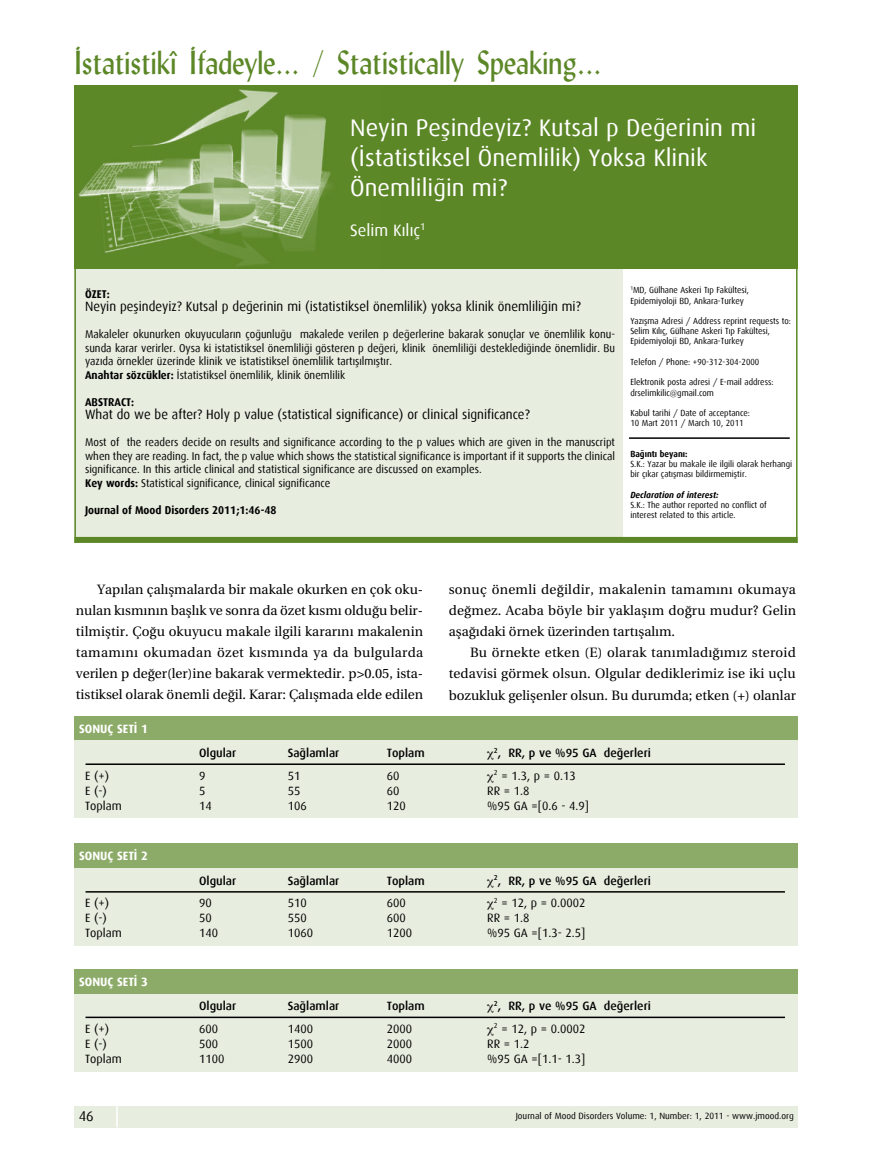
<style>
.page{position:relative;width:872px;height:1170px;background:#fff}
.page>*{position:absolute;margin:0;border:0;box-sizing:border-box;transform-origin:0 0}
.t1{font:33px "Lydian";color:#5c8727;scale:.9 1}
.t2{font:24px/30px "Dax";color:#fff}
.t3{font:16.5px "Dax";color:#fff}
.t4{font:14.25px "Dax";color:#000}
.t5{font:13.5px/21px "Utopia Medium Tr";color:#000;text-align:justify}
.t6{font:13.5px "Dax";color:#000;scale:.95 1}
.t7{font:12px "Dax";color:#000}
.t8{font:500 12px "Dax";color:#000}
.t9{font:700 12px "Dax";color:#fff}
.t10{font:11.25px/13.5px "Dax";color:#000;scale:.95 1}
.t11{font:700 11.25px "Dax";color:#000;scale:.95 1}
.t12{font:9px "Dax";color:#000}
.t13{font:8.85px/10.2px "Dax";color:#000;scale:.95 1}
.t14{font:italic 700 8.85px "Dax";color:#000;scale:.95 1}
.t15{font:700 8.85px "Dax";color:#000;scale:.95 1}
.s1{font-weight:700}
</style>
<div class="page">
<div style="left:74px;top:1106px;width:723px;height:21px;background:#e7eddf"></div>
<hr style="left:116px;top:1106px;width:2px;height:21px;background:#fff">
<div style="left:74px;top:715px;width:723px;height:26px;background:#8dab68"></div>
<div style="left:74px;top:740px;width:723px;height:77px;background:#e7eddf"></div>
<hr style="left:86px;top:763px;width:699px;height:2px;background:#000">
<div style="left:74px;top:843px;width:723px;height:25px;background:#8dab68"></div>
<div style="left:74px;top:868px;width:723px;height:77px;background:#e7eddf"></div>
<hr style="left:86px;top:891px;width:699px;height:1px;background:#000">
<div style="left:74px;top:968px;width:723px;height:26px;background:#8dab68"></div>
<div style="left:74px;top:993px;width:723px;height:77px;background:#e7eddf"></div>
<hr style="left:86px;top:1016px;width:699px;height:2px;background:#000">
<div style="left:74px;top:263px;width:548px;height:276px;background:#e7eddf"></div>
<div style="left:74px;top:537px;width:723px;height:6px;background:#5c8727"></div>
<hr style="left:629px;top:437px;width:160px;height:2px;background:#000">
<hr style="left:796px;top:265px;width:1px;height:278px;background:#5c8727">
<hr style="left:74px;top:265px;width:2px;height:278px;background:#5c8727">
<div style="left:74px;top:85px;width:723px;height:184px;background:#5c8727"></div>
<img style="left:78px;top:89px;width:254px;height:177px">
<h1 class="t1" style="left:74px;top:43px;width:587px">İstatistikî İfadeyle... / Statistically Speaking...</h1>
<h2 class="t2" style="left:350px;top:113px;width:407px">Neyin Peşindeyiz? Kutsal p Değerinin mi (İstatistiksel Önemlilik) Yoksa Klinik<br>Önemliliğin mi?</h2>
<h3 class="t3" style="left:350px;top:221px;width:77px">Selim Kılıç<sup>1</sup></h3>
<p class="t11" style="left:85px;top:287px;width:27px">ÖZET:</p>
<p class="t6" style="left:85px;top:299px;width:523px">Neyin peşindeyiz? Kutsal p değerinin mi (istatistiksel önemlilik) yoksa klinik önemliliğin mi?</p>
<p class="t10" style="left:85px;top:327px;width:559px">Makaleler okunurken okuyucuların çoğunluğu makalede verilen p değerlerine bakarak sonuçlar ve önemlilik konu&shy;sunda karar verirler. Oysa ki istatistiksel önemliliği gösteren p değeri, klinik önemliliği desteklediğinde önemlidir. Bu yazıda örnekler üzerinde klinik ve istatistiksel önemlilik tartışılmıştır.<br><span class="s1">Anahtar sözcükler:</span> İstatistiksel önemlilik, klinik önemlilik</p>
<p class="t11" style="left:85px;top:395px;width:53px">ABSTRACT:</p>
<p class="t6" style="left:85px;top:407px;width:469px">What do we be after? Holy p value (statistical significance) or clinical significance?</p>
<p class="t10" style="left:85px;top:435px;width:559px">Most of the readers decide on results and significance according to the p values which are given in the manuscript when they are reading. In fact, the p value which shows the statistical significance is important if it supports the clinical significance. In this article clinical and statistical significance are discussed on examples.<br><span class="s1">Key words:</span> Statistical significance, clinical significance</p>
<p class="t11" style="left:85px;top:503px;width:203px">Journal of Mood Disorders 2011;1:46-48</p>
<p class="t13" style="left:630px;top:285px;width:126px"><sup>1</sup>MD, Gülhane Askeri Tıp Fakültesi,<br>Epidemiyoloji BD, Ankara-Turkey</p>
<p class="t13" style="left:630px;top:316px;width:170px">Yazışma Adresi / Address reprint requests to:<br>Selim Kılıç, Gülhane Askeri Tıp Fakültesi,<br>Epidemiyoloji BD, Ankara-Turkey</p>
<p class="t13" style="left:630px;top:357px;width:137px">Telefon / Phone: +90-312-304-2000</p>
<p class="t13" style="left:630px;top:377px;width:152px">Elektronik posta adresi / E-mail address: drselimkilic@gmail.com</p>
<p class="t13" style="left:630px;top:408px;width:127px">Kabul tarihi / Date of acceptance:<br>10 Mart 2011 / March 10, 2011</p>
<p class="t15" style="left:630px;top:448px;width:62px">Bağıntı beyanı:</p>
<p class="t13" style="left:630px;top:459px;width:172px">S.K.: Yazar bu makale ile ilgili olarak herhangi bir çıkar çatışması bildirmemiştir.</p>
<p class="t14" style="left:630px;top:489px;width:94px">Declaration of interest:</p>
<p class="t13" style="left:630px;top:499px;width:145px">S.K.: The author reported no conflict of interest related to this article.</p>
<p class="t5" style="left:76px;top:579px;width:349px;text-indent:21px">Yapılan çalışmalarda bir makale okurken en çok oku&shy;nulan kısmının başlık ve sonra da özet kısmı olduğu belir&shy;tilmiştir. Çoğu okuyucu makale ilgili kararını makalenin tamamını okumadan özet kısmında ya da bulgularda verilen p değer(ler)ine bakarak vermektedir. p&gt;0.05, ista&shy;tistiksel olarak önemli değil. Karar: Çalışmada elde edilen</p>
<p class="t5" style="left:449px;top:579px;width:349px">sonuç önemli değildir, makalenin tamamını okumaya değmez. Acaba böyle bir yaklaşım doğru mudur? Gelin aşağıdaki örnek üzerinden tartışalım.</p>
<p class="t5" style="left:449px;top:642px;width:349px;text-indent:21px">Bu örnekte etken (E) olarak tanımladığımız steroid tedavisi görmek olsun. Olgular dediklerimiz ise iki uçlu bozukluk gelişenler olsun. Bu durumda; etken (+) olanlar</p>
<p class="t9" style="left:79px;top:721px;width:70px">SONUÇ SETİ 1</p>
<p class="t8" style="left:199px;top:746px;width:39px">Olgular</p>
<p class="t8" style="left:288px;top:746px;width:53px">Sağlamlar</p>
<p class="t8" style="left:387px;top:746px;width:40px">Toplam</p>
<p class="t8" style="left:494px;top:746px;width:158px"><sup>2</sup>, RR, p ve %95 GA değerleri</p>
<p class="t7" style="left:85px;top:768px;width:25px">E (+)</p>
<p class="t7" style="left:199px;top:768px;width:8px">9</p>
<p class="t7" style="left:288px;top:768px;width:14px">51</p>
<p class="t7" style="left:387px;top:768px;width:14px">60</p>
<p class="t7" style="left:494px;top:768px;width:83px"><sup>2</sup> = 1.3, p = 0.13</p>
<p class="t7" style="left:85px;top:783px;width:23px">E (-)</p>
<p class="t7" style="left:199px;top:783px;width:8px">5</p>
<p class="t7" style="left:288px;top:783px;width:14px">55</p>
<p class="t7" style="left:387px;top:783px;width:14px">60</p>
<p class="t7" style="left:487px;top:783px;width:44px">RR = 1.8</p>
<p class="t7" style="left:85px;top:798px;width:38px">Toplam</p>
<p class="t7" style="left:199px;top:798px;width:14px">14</p>
<p class="t7" style="left:288px;top:798px;width:21px">106</p>
<p class="t7" style="left:387px;top:798px;width:21px">120</p>
<p class="t7" style="left:487px;top:798px;width:103px">%95 GA =[0.6 - 4.9]</p>
<p class="t9" style="left:79px;top:849px;width:70px">SONUÇ SETİ 2</p>
<p class="t8" style="left:199px;top:873px;width:39px">Olgular</p>
<p class="t8" style="left:288px;top:873px;width:53px">Sağlamlar</p>
<p class="t8" style="left:387px;top:873px;width:40px">Toplam</p>
<p class="t8" style="left:494px;top:873px;width:158px"><sup>2</sup>, RR, p ve %95 GA değerleri</p>
<p class="t7" style="left:85px;top:896px;width:25px">E (+)</p>
<p class="t7" style="left:199px;top:896px;width:14px">90</p>
<p class="t7" style="left:288px;top:896px;width:21px">510</p>
<p class="t7" style="left:387px;top:896px;width:21px">600</p>
<p class="t7" style="left:494px;top:896px;width:93px"><sup>2</sup> = 12, p = 0.0002</p>
<p class="t7" style="left:85px;top:911px;width:23px">E (-)</p>
<p class="t7" style="left:199px;top:911px;width:14px">50</p>
<p class="t7" style="left:288px;top:911px;width:21px">550</p>
<p class="t7" style="left:387px;top:911px;width:21px">600</p>
<p class="t7" style="left:487px;top:911px;width:44px">RR = 1.8</p>
<p class="t7" style="left:85px;top:926px;width:38px">Toplam</p>
<p class="t7" style="left:199px;top:926px;width:21px">140</p>
<p class="t7" style="left:288px;top:926px;width:27px">1060</p>
<p class="t7" style="left:387px;top:926px;width:27px">1200</p>
<p class="t7" style="left:487px;top:926px;width:99px">%95 GA =[1.3- 2.5]</p>
<p class="t9" style="left:79px;top:974px;width:70px">SONUÇ SETİ 3</p>
<p class="t8" style="left:199px;top:999px;width:39px">Olgular</p>
<p class="t8" style="left:288px;top:999px;width:53px">Sağlamlar</p>
<p class="t8" style="left:387px;top:999px;width:40px">Toplam</p>
<p class="t8" style="left:494px;top:999px;width:158px"><sup>2</sup>, RR, p ve %95 GA değerleri</p>
<p class="t7" style="left:85px;top:1021px;width:25px">E (+)</p>
<p class="t7" style="left:199px;top:1021px;width:21px">600</p>
<p class="t7" style="left:288px;top:1021px;width:27px">1400</p>
<p class="t7" style="left:387px;top:1021px;width:27px">2000</p>
<p class="t7" style="left:494px;top:1021px;width:93px"><sup>2</sup> = 12, p = 0.0002</p>
<p class="t7" style="left:85px;top:1036px;width:23px">E (-)</p>
<p class="t7" style="left:199px;top:1036px;width:21px">500</p>
<p class="t7" style="left:288px;top:1036px;width:27px">1500</p>
<p class="t7" style="left:387px;top:1036px;width:27px">2000</p>
<p class="t7" style="left:487px;top:1036px;width:44px">RR = 1.2</p>
<p class="t7" style="left:85px;top:1051px;width:38px">Toplam</p>
<p class="t7" style="left:199px;top:1051px;width:27px">1100</p>
<p class="t7" style="left:288px;top:1051px;width:27px">2900</p>
<p class="t7" style="left:387px;top:1051px;width:27px">4000</p>
<p class="t7" style="left:487px;top:1051px;width:99px">%95 GA =[1.1- 1.3]</p>
<p class="t4" style="left:79px;top:1108px;width:17px">46</p>
<p class="t12" style="left:515px;top:1111px;width:279px">Journal of Mood Disorders Volume: 1, Number: 1, 2011 - www.jmood.org</p>
</div>
